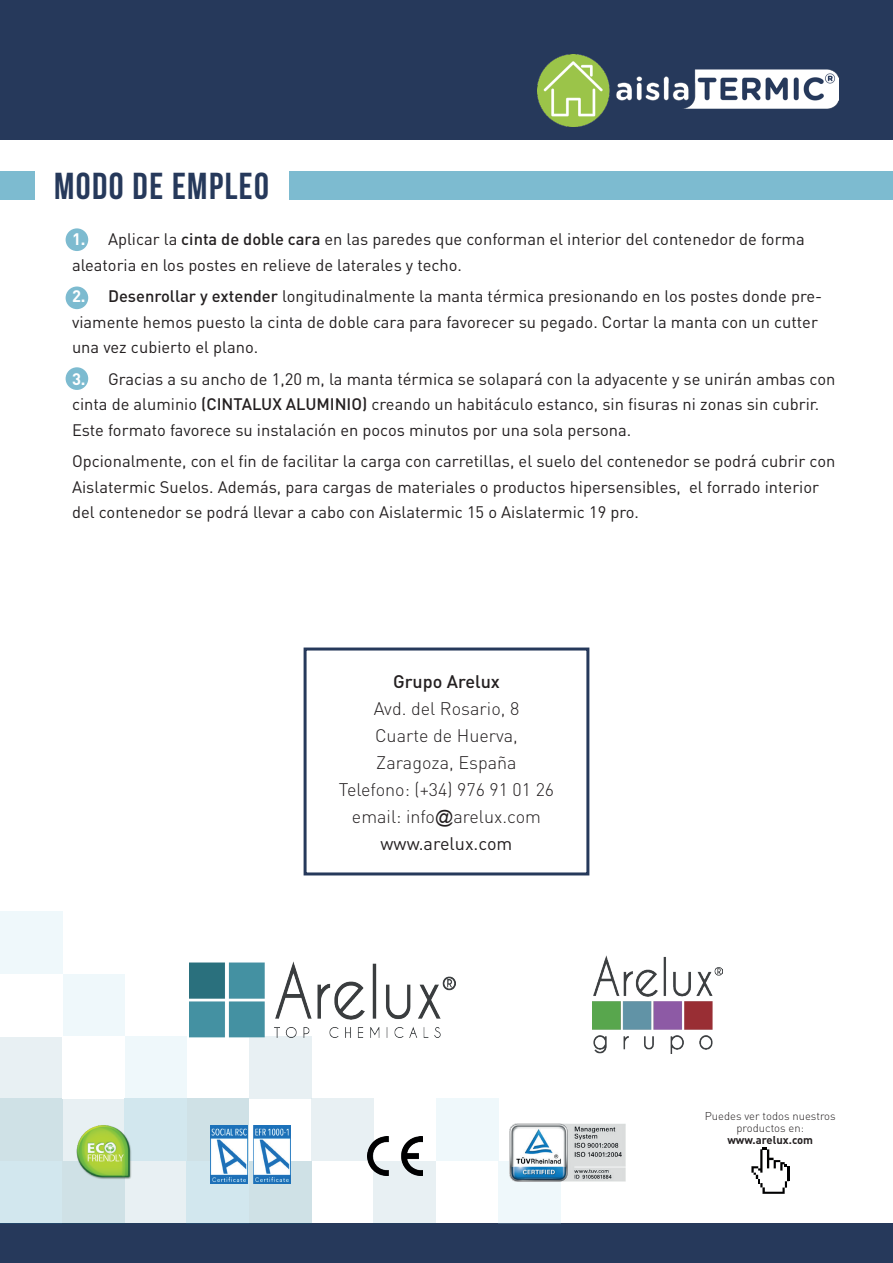
<style>
.page{position:relative;width:893px;height:1263px;background:#fff}
.page>*{position:absolute;margin:0;border:0;box-sizing:border-box;transform-origin:0 0}
.t1{font:37.5px "Bebas Neue";letter-spacing:.04em;color:#26395b}
.t2{font:300 18px/27px "DIN";color:#231f20;text-align:center}
.t3{font:500 18px "DIN";color:#231f20}
.t4{font:16.5px/25.5px "DIN";color:#231f20}
.t5{font:300 11.25px/12px "DIN";color:#231f20;text-align:center}
.t6{font:700 11.25px "DIN";color:#231f20}
.s1{font-weight:700;color:#fff}
.s2{font-weight:500}
.s3{font-family:"Arial";font-weight:400}
.s4{font-weight:400}
</style>
<div class="page">
<div style="left:0;top:0;width:893px;height:139px;background:#26395b"></div>
<img style="left:537px;top:54px;width:302px;height:72px">
<div style="left:0;top:1223px;width:893px;height:40px;background:#26395b"></div>
<div style="left:66px;top:228px;width:22px;height:23px;background:#7dbbd0;border-radius:50%"></div>
<div style="left:66px;top:286px;width:22px;height:23px;background:#7dbbd0;border-radius:50%"></div>
<div style="left:66px;top:367px;width:22px;height:23px;background:#7dbbd0;border-radius:50%"></div>
<div style="left:0;top:171px;width:35px;height:28px;background:#7dbbd0"></div>
<div style="left:289px;top:171px;width:604px;height:28px;background:#7dbbd0"></div>
<div style="left:0;top:1161px;width:62px;height:62px;background:#d2e7ee"></div>
<div style="left:0;top:912px;width:62px;height:62px;background:#eff8fb"></div>
<div style="left:62px;top:974px;width:63px;height:62px;background:#eff8fb"></div>
<div style="left:125px;top:1036px;width:62px;height:63px;background:#eff8fb"></div>
<div style="left:0;top:1099px;width:62px;height:62px;background:#cfe1e6"></div>
<div style="left:187px;top:1099px;width:62px;height:62px;background:#cfe1e6"></div>
<div style="left:249px;top:1036px;width:62px;height:63px;background:#e8f0f3"></div>
<div style="left:311px;top:1099px;width:63px;height:62px;background:#e8f0f3"></div>
<div style="left:436px;top:1099px;width:62px;height:62px;background:#eff8fb"></div>
<div style="left:498px;top:1161px;width:63px;height:62px;background:#eff8fb"></div>
<div style="left:374px;top:1161px;width:62px;height:62px;background:#e8f0f3"></div>
<div style="left:249px;top:1161px;width:62px;height:62px;background:#cfe1e6"></div>
<div style="left:62px;top:1161px;width:63px;height:62px;background:#cfe1e6"></div>
<div style="left:0;top:1036px;width:62px;height:63px;background:#e8f0f3"></div>
<div style="left:62px;top:1099px;width:63px;height:62px;background:#e8f0f3"></div>
<div style="left:125px;top:1161px;width:62px;height:62px;background:#e8f0f3"></div>
<div style="left:125px;top:1099px;width:62px;height:62px;background:#d2e7ee"></div>
<div style="left:187px;top:1161px;width:62px;height:62px;background:#d2e7ee"></div>
<img style="left:367px;top:1136px;width:56px;height:39px">
<img style="left:509px;top:1123px;width:116px;height:59px">
<img style="left:210px;top:1125px;width:81px;height:58px">
<img style="left:77px;top:1124px;width:54px;height:55px">
<svg style="left:751px;top:1147px;width:38px;height:47px"></svg>
<img style="left:593px;top:955px;width:129px;height:99px">
<img style="left:189px;top:962px;width:266px;height:75px">
<div style="left:304px;top:647px;width:285px;height:228px;border:3px solid #26395b"></div>
<h1 class="t1" style="left:54px;top:166px;width:217px">MODO DE EMPLEO</h1>
<p class="t4" style="left:72px;top:226px;width:734px"><span class="s1">1.</span> Aplicar la <span class="s2">cinta de doble cara</span> en las paredes que conforman el interior del contenedor de forma aleatoria en los postes en relieve de laterales y techo.</p>
<p class="t4" style="left:72px;top:283px;width:752px"><span class="s1">2.</span> <span class="s2">Desenrollar y extender</span> longitudinalmente la manta térmica presionando en los postes donde pre&shy;viamente hemos puesto la cinta de doble cara para favorecer su pegado. Cortar la manta con un cutter una vez cubierto el plano.</p>
<p class="t4" style="left:72px;top:366px;width:765px"><span class="s1">3.</span> Gracias a su ancho de 1,20 m, la manta térmica se solapará con la adyacente y se unirán ambas con cinta de aluminio <span class="s2">(CINTALUX ALUMINIO)</span> creando un habitáculo estanco, sin fisuras ni zonas sin cubrir.<br>Este formato favorece su instalación en pocos minutos por una sola persona.</p>
<p class="t4" style="left:72px;top:448px;width:765px">Opcionalmente, con el fin de facilitar la carga con carretillas, el suelo del contenedor se podrá cubrir con<br>Aislatermic Suelos. Además, para cargas de materiales o productos hipersensibles, el forrado interior del contenedor se podrá llevar a cabo con Aislatermic 15 o Aislatermic 19 pro.</p>
<p class="t3" style="left:393px;top:670px;width:108px">Grupo Arelux</p>
<p class="t2" style="left:339px;top:695px;width:217px">Avd. del Rosario, 8<br>Cuarte de Huerva,<br>Zaragoza, España<br>Telefono: (+34) 976 91 01 26 email: info<span class="s3">@</span>arelux.com <span class="s4">www.arelux.com</span></p>
<p class="t5" style="left:705px;top:1110px;width:132px">Puedes ver todos nuestros productos en:</p>
<p class="t6" style="left:727px;top:1132px;width:87px">www.arelux.com</p>
</div>
